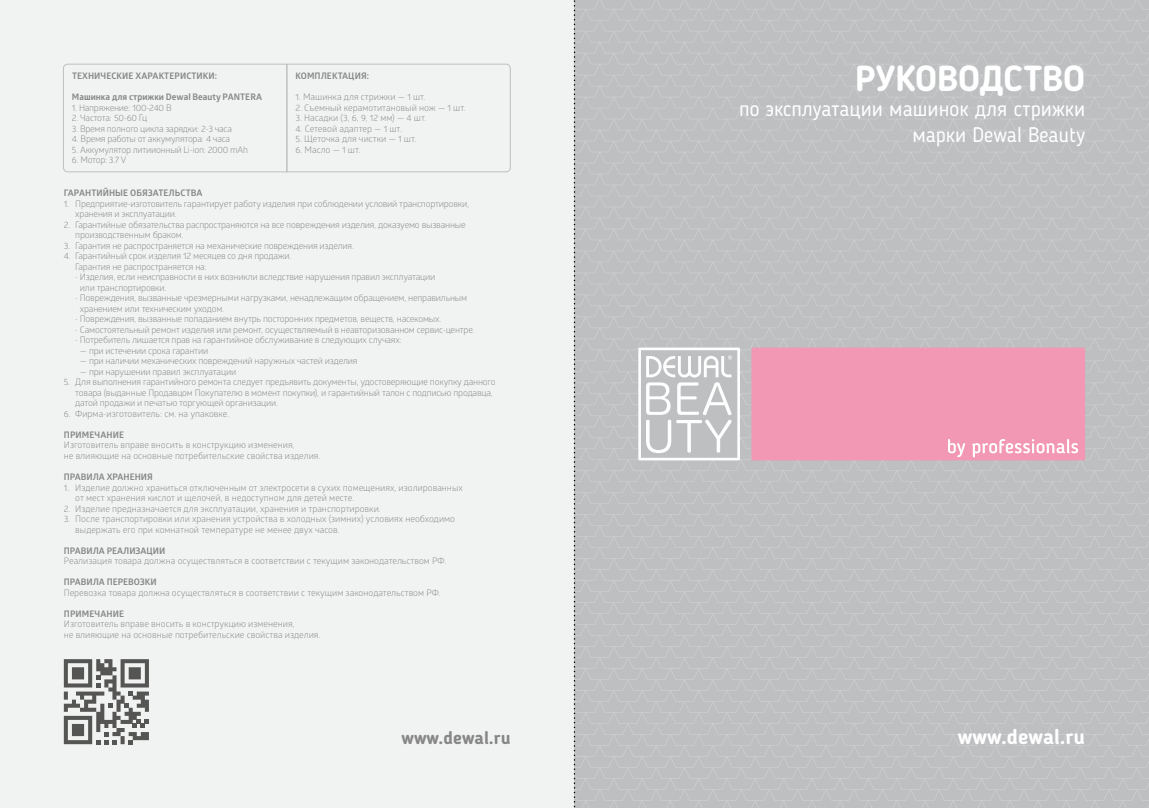
<style>
.page{position:relative;width:1149px;height:808px;background:#fff}
.page>*{position:absolute;margin:0;border:0;box-sizing:border-box;transform-origin:0 0}
.t1{font:700 36px "Blogger Sans";color:#fff}
.t2{font:21px/25.2px "Blogger Sans";color:#fff;text-align:right}
.t3{font:700 21px "Blogger Sans";color:#fff}
.t4{font:700 18px "Blogger Sans";color:#868686}
.t5{font:9px/10.5px "Glober";letter-spacing:-.02em;color:#868686}
.t6{font:9px/10.5px "Glober";color:#868686}
.t7{font:700 9px "Glober";letter-spacing:.01em;color:#868686}
</style>
<div class="page">
<div style="left:0;top:0;width:1148px;height:808px;background:#f1f2f2"></div>
<div style="left:575px;top:0;width:573px;height:405px;background:#bdbfc1"></div>
<svg style="left:575px;top:405px;width:573px;height:403px;background:#bec0c2"></svg>
<div style="left:751px;top:348px;width:333px;height:112px;background:#f297b4"></div>
<svg style="left:948px;top:439px;width:129px;height:18px"></svg>
<svg style="left:638px;top:348px;width:101px;height:112px"></svg>
<svg style="left:64px;top:659px;width:85px;height:85px"></svg>
<svg style="left:63px;top:63px;width:448px;height:110px"></svg>
<svg style="left:573px;top:0;width:2px;height:808px"></svg>
<p class="t7" style="left:72px;top:70px;width:146px">Технические характеристики:</p>
<p class="t7" style="left:72px;top:91px;width:191px">Машинка для стрижки Dewal Beauty PANTERA</p>
<p class="t5" style="left:72px;top:102px;width:101px">1. Напряжение: 100-240 B</p>
<p class="t5" style="left:72px;top:113px;width:77px">2. Частота: 50-60 Гц</p>
<p class="t5" style="left:72px;top:123px;width:161px">3. Время полного цикла зарядки: 2-3 часа</p>
<p class="t5" style="left:72px;top:134px;width:160px">4. Время работы от аккумулятора: 4 часа</p>
<p class="t5" style="left:72px;top:144px;width:178px">5. Аккумулятор литиионный Li-ion: 2000 mAh</p>
<p class="t5" style="left:72px;top:155px;width:56px">6. Мотор: 3.7 V</p>
<p class="t7" style="left:295px;top:70px;width:75px">Комплектация:</p>
<p class="t6" style="left:295px;top:92px;width:132px">1. Машинка для стрижки — 1 шт.</p>
<p class="t6" style="left:295px;top:102px;width:172px">2. Съемный керамотитановый нож — 1 шт.</p>
<p class="t6" style="left:295px;top:113px;width:133px">3. Насадки (3, 6, 9, 12 мм) — 4 шт.</p>
<p class="t6" style="left:295px;top:123px;width:108px">4. Сетевой адаптер — 1 шт.</p>
<p class="t6" style="left:295px;top:134px;width:123px">5. Щеточка для чистки — 1 шт.</p>
<p class="t5" style="left:295px;top:144px;width:67px">6. Масло — 1 шт.</p>
<p class="t7" style="left:64px;top:187px;width:140px">Гарантийные обязательства</p>
<p class="t5" style="left:75px;top:198px;width:395px;text-indent:-11px">1. Предприятие-изготовитель гарантирует работу изделия при соблюдении условий транспортировки, хранения и эксплуатации.</p>
<p class="t5" style="left:75px;top:219px;width:392px;text-indent:-11px">2. Гарантийные обязательства распространяются на все повреждения изделия, доказуемо вызванные производственным браком.</p>
<p class="t5" style="left:64px;top:240px;width:291px">3. Гарантия не распространяется на механические повреждения изделия.</p>
<p class="t5" style="left:75px;top:251px;width:218px;text-indent:-11px">4. Гарантийный срок изделия 12 месяцев со дня продажи.<br>Гарантия не распространяется на:</p>
<p class="t5" style="left:80px;top:272px;width:357px;text-indent:-5px">• Изделия, если неисправности в них возникли вследствие нарушения правил эксплуатации или транспортировки.</p>
<p class="t5" style="left:80px;top:293px;width:389px;text-indent:-5px">• Повреждения, вызванные чрезмерными нагрузками, ненадлежащим обращением, неправильным хранением или техническим уходом.</p>
<p class="t5" style="left:75px;top:314px;width:367px">• Повреждения, вызванные попаданием внутрь посторонних предметов, веществ, насекомых.</p>
<p class="t5" style="left:75px;top:324px;width:401px">• Самостоятельный ремонт изделия или ремонт, осуществляемый в неавторизованном сервис-центре.</p>
<p class="t5" style="left:75px;top:335px;width:328px">• Потребитель лишается прав на гарантийное обслуживание в следующих случаях:</p>
<p class="t5" style="left:80px;top:345px;width:130px">— при истечении срока гарантии</p>
<p class="t5" style="left:80px;top:356px;width:279px">— при наличии механических повреждений наружных частей изделия</p>
<p class="t5" style="left:80px;top:366px;width:158px">— при нарушении правил эксплуатации</p>
<p class="t5" style="left:75px;top:377px;width:422px;text-indent:-11px">5. Для выполнения гарантийного ремонта следует предъявить документы, удостоверяющие покупку данного товара (выданные Продавцом Покупателю в момент покупки), и гарантийный талон с подписью продавца, датой продажи и печатью торгующей организации.</p>
<p class="t6" style="left:64px;top:408px;width:167px">6. Фирма-изготовитель: см. на упаковке.</p>
<p class="t7" style="left:64px;top:428px;width:62px">Примечание</p>
<p class="t6" style="left:64px;top:440px;width:258px">Изготовитель вправе вносить в конструкцию изменения,<br>не влияющие на основные потребительские свойства изделия.</p>
<p class="t7" style="left:64px;top:470px;width:13px">ПРАВИЛА</p>
<p class="t7" style="left:107px;top:470px;width:13px">ХРАНЕНИЯ</p>
<p class="t6" style="left:75px;top:482px;width:389px;text-indent:-11px">1. Изделие должно храниться отключенным от электросети в сухих помещениях, изолированных от мест хранения кислот и щелочей, в недоступном для детей месте.</p>
<p class="t6" style="left:64px;top:503px;width:318px">2. Изделие предназначается для эксплуатации, хранения и транспортировки.</p>
<p class="t6" style="left:75px;top:513px;width:381px;text-indent:-11px">3. После транспортировки или хранения устройства в холодных (зимних) условиях необходимо выдержать его при комнатной температуре не менее двух часов.</p>
<p class="t7" style="left:64px;top:544px;width:13px">ПРАВИЛА</p>
<p class="t7" style="left:107px;top:544px;width:7px">РЕАЛИЗА</p>
<p class="t7" style="left:146px;top:544px;width:13px">ЦИИ</p>
<p class="t6" style="left:64px;top:555px;width:384px">Реализация товара должна осуществляться в соответствии с текущим законодательством РФ.</p>
<p class="t7" style="left:64px;top:575px;width:13px">ПРАВИЛА</p>
<p class="t7" style="left:107px;top:575px;width:13px">ПЕРЕВОЗ</p>
<p class="t7" style="left:145px;top:575px;width:12px">КИ</p>
<p class="t6" style="left:64px;top:587px;width:378px">Перевозка товара должна осуществляться в соответствии с текущим законодательством РФ.</p>
<p class="t7" style="left:64px;top:607px;width:62px">Примечание</p>
<p class="t6" style="left:64px;top:618px;width:258px">Изготовитель вправе вносить в конструкцию изменения,<br>не влияющие на основные потребительские свойства изделия.</p>
<h1 class="t1" style="left:855px;top:57px;width:231px">РУКОВОДСТВО</h1>
<h2 class="t2" style="left:739px;top:96px;width:347px">по эксплуатации машинок для стрижки марки Dewal Beauty</h2>
<h3 class="t4" style="left:401px;top:727px;width:110px">www.dewal.ru</h3>
<h2 class="t3" style="left:957px;top:724px;width:129px">www.dewal.ru</h2>
</div>
